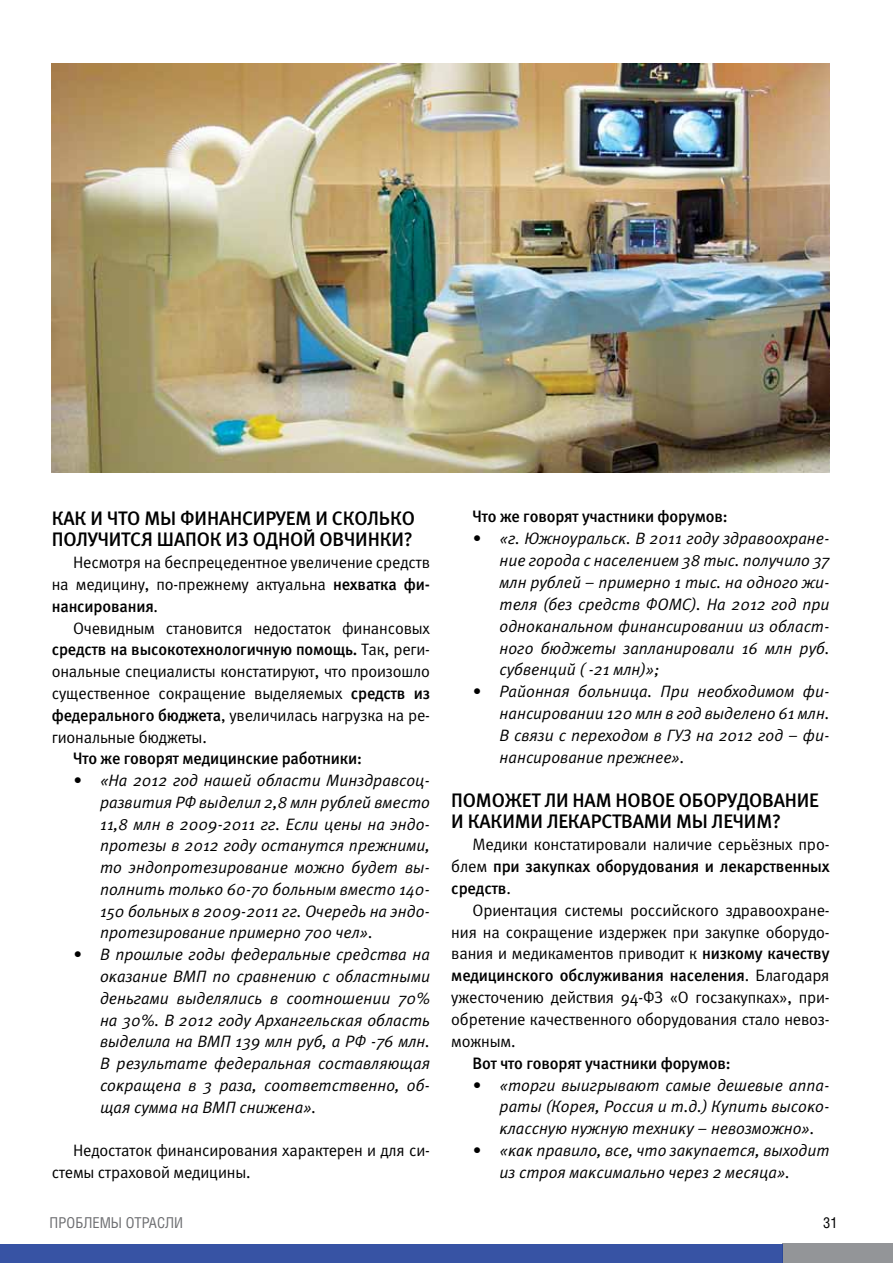
<style>
.page{position:relative;width:893px;height:1263px;background:#fff}
.page>*{position:absolute;margin:0;border:0;box-sizing:border-box;transform-origin:0 0}
.t1{font:600 19.5px/21.8px "Meta C";letter-spacing:-.01em;color:#000}
.t2{font:16.5px/21.8px "Meta C Book It OS";color:#000;text-align:justify}
.t3{font:16.5px/21.8px "Meta C Book OS";letter-spacing:-.01em;color:#000;text-align:justify}
.t4{font:600 16.5px/21.9px "Meta C";letter-spacing:-.01em;color:#000}
.t5{font:15px "Helios Cond";color:#6d6e71}
.t6{font:15px "Helios Cond";color:#000}
.s1{font-family:"Meta C";font-weight:600}
.s2{font-family:"Meta C Book OS";font-weight:400}
</style>
<div class="page">
<div style="left:782px;top:1244px;width:111px;height:19px;background:#939598"></div>
<div style="left:0;top:1244px;width:782px;height:19px;background:#3753a4"></div>
<img style="left:52px;top:64px;width:778px;height:408px">
<p class="t1" style="left:52px;top:507px;width:365px">КАК И ЧТО МЫ ФИНАНСИРУЕМ И СКОЛЬКО<br>ПОЛУЧИТСЯ ШАПОК ИЗ ОДНОЙ ОВЧИНКИ?</p>
<p class="t3" style="left:52px;top:552px;width:380px;text-align:right">Несмотря на беспрецедентное увеличение средств<br>на медицину, по-прежнему актуальна <span class="s1">нехватка фи-</span></p>
<p class="t4" style="left:52px;top:595px;width:108px">нансирования<span class="s2">.</span></p>
<p class="t3" style="left:73px;top:617px;width:359px">Очевидным становится недостаток финансовых</p>
<p class="t4" style="left:52px;top:639px;width:380px">средств на высокотехнологичную помощь. <span class="s2">Так, реги-</span></p>
<p class="t3" style="left:52px;top:660px;width:380px">ональные специалисты констатируют, что произошло существенное сокращение выделяемых <span class="s1">средств из федерального бюджета</span>, увеличилась нагрузка на ре&shy;гиональные бюджеты.</p>
<p class="t4" style="left:73px;top:747px;width:290px">Что же говорят медицинские работники:</p>
<p class="t2" style="left:100px;top:769px;width:331px;text-indent:-27px">• «На 2012 год нашей области Минздравсоц&shy;развития РФ выделил 2,8 млн рублей вместо 11,8 млн в 2009-2011 гг. Если цены на эндо&shy;протезы в 2012 году останутся прежними, то эндопротезирование можно будет вы&shy;полнить только 60-70 больным вместо 140- 150 больных в 2009-2011 гг. Очередь на эндо&shy;протезирование примерно 700 чел».</p>
<p class="t2" style="left:100px;top:944px;width:332px;text-indent:-27px">• В прошлые годы федеральные средства на оказание ВМП по сравнению с областными деньгами выделялись в соотношении 70% на 30%. В 2012 году Архангельская область выделила на ВМП 139 млн руб, а РФ -76 млн.<br>В результате федеральная составляющая сокращена в 3 раза, соответственно, об&shy;щая сумма на ВМП снижена».</p>
<p class="t3" style="left:52px;top:1139px;width:380px;text-indent:21px">Недостаток финансирования характерен и для си&shy;стемы страховой медицины.</p>
<p class="t4" style="left:473px;top:506px;width:257px">Что же говорят участники форумов:</p>
<p class="t2" style="left:500px;top:528px;width:332px;text-indent:-27px">• «г. Южноуральск. В 2011 году здравоохране&shy;ние города с населением 38 тыс. получило 37 млн рублей – примерно 1 тыс. на одного жи&shy;теля (без средств ФОМС). На 2012 год при одноканальном финансировании из област&shy;ного бюджеты запланировали 16 млн руб. субвенций ( -21 млн)»;</p>
<p class="t2" style="left:500px;top:681px;width:332px;text-indent:-27px">• Районная больница. При необходимом фи&shy;нансировании 120 млн в год выделено 61 млн.<br>В связи с переходом в ГУЗ на 2012 год – фи&shy;нансирование прежнее».</p>
<p class="t1" style="left:451px;top:789px;width:369px">ПОМОЖЕТ ЛИ НАМ НОВОЕ ОБОРУДОВАНИЕ<br>И КАКИМИ ЛЕКАРСТВАМИ МЫ ЛЕЧИМ?</p>
<p class="t3" style="left:473px;top:833px;width:358px">Медики констатировали наличие серьёзных про-</p>
<p class="t4" style="left:451px;top:855px;width:380px"><span class="s2">блем</span> при закупках оборудования и лекарственных средств<span class="s2">.</span></p>
<p class="t3" style="left:451px;top:899px;width:380px;text-indent:21px">Ориентация системы российского здравоохране&shy;ния на сокращение издержек при закупке оборудо&shy;вания и медикаментов приводит к <span class="s1">низкому качеству</span></p>
<p class="t4" style="left:451px;top:964px;width:380px">медицинского обслуживания населения<span class="s2">. Благодаря</span></p>
<p class="t3" style="left:451px;top:986px;width:380px">ужесточению действия 94-ФЗ «О госзакупках», при&shy;обретение качественного оборудования стало невоз&shy;можным.</p>
<p class="t4" style="left:473px;top:1052px;width:260px">Вот что говорят участники форумов:</p>
<p class="t2" style="left:500px;top:1074px;width:331px;text-indent:-27px">• «торги выигрывают самые дешевые аппа&shy;раты (Корея, Россия и т.д.) Купить высоко&shy;классную нужную технику – невозможно».</p>
<p class="t2" style="left:500px;top:1139px;width:331px;text-indent:-27px">• «как правило, все, что закупается, выходит из строя максимально через 2 месяца».</p>
<p class="t5" style="left:50px;top:1214px;width:135px">Проблемы отрасли</p>
<p class="t6" style="left:823px;top:1214px;width:16px">31</p>
</div>
